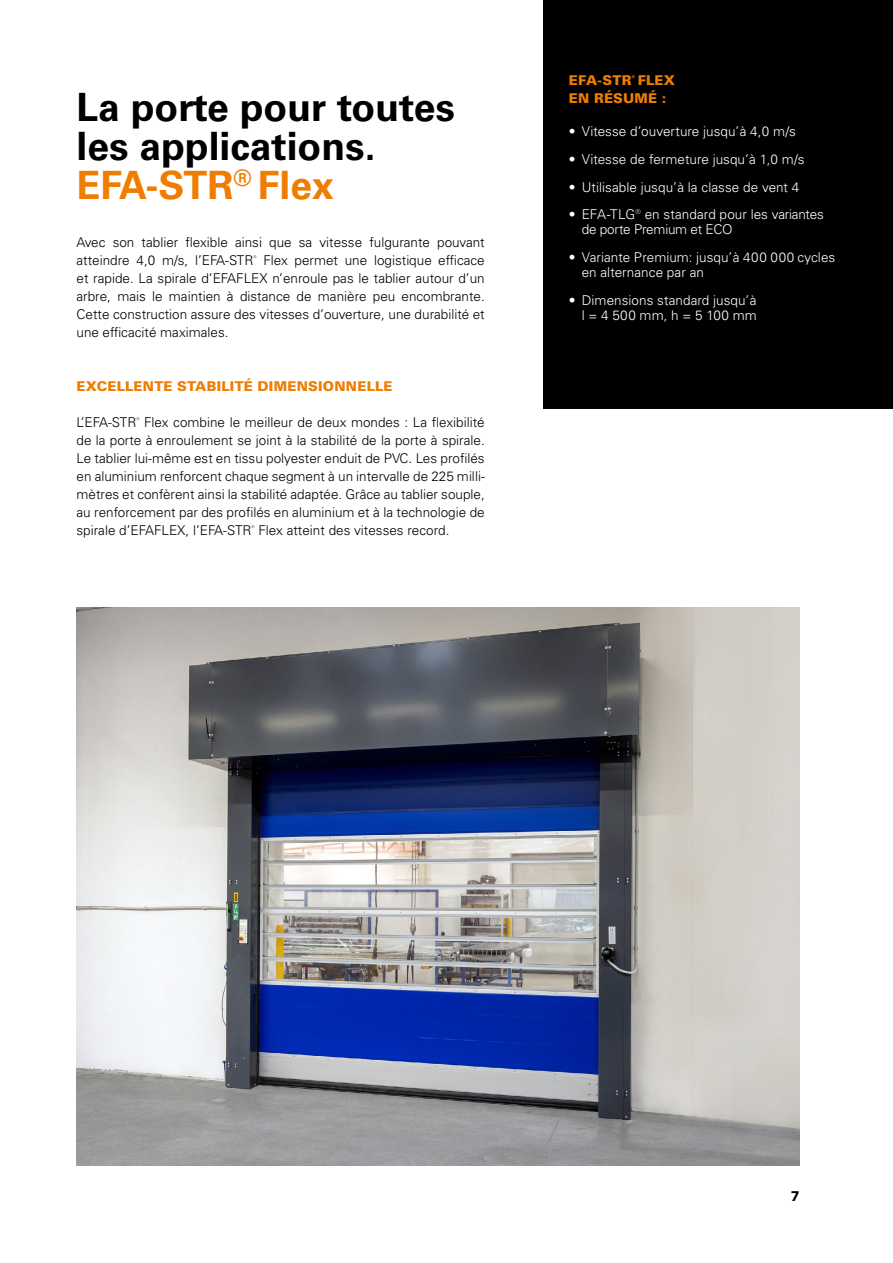
<style>
.page{position:relative;width:893px;height:1263px;background:#fff}
.page>*{position:absolute;margin:0;border:0;box-sizing:border-box;transform-origin:0 0}
.t1{font:700 39px/39px "Univers LT Pro 65";color:#000}
.t2{font:300 13.5px/18px "Univers LT Pro 45";color:#000;text-align:justify}
.t3{font:300 13.5px/15px "Univers LT Pro 45";letter-spacing:.005em;color:#fff}
.t4{font:900 13.5px/18px "Univers LT Pro 75";letter-spacing:.015em;color:#ef7d00}
.t5{font:800 13.5px "Inter";color:#000}
.s1{color:#ef7d00}
</style>
<div class="page">
<div style="left:544px;top:0;width:349px;height:409px;background:#000"></div>
<img style="left:77px;top:607px;width:722px;height:558px">
<h1 class="t1" style="left:77px;top:86px;width:380px">La porte pour toutes les applications.<br><span class="s1">EFA-STR</span><sup>®</sup> <span class="s1">Flex</span></h1>
<p class="t2" style="left:77px;top:233px;width:410px">Avec son tablier flexible ainsi que sa vitesse fulgurante pouvant atteindre 4,0 m/s, l’EFA-STR<sup>®</sup> Flex permet une logistique efficace et rapide. La spirale d’EFAFLEX n’enroule pas le tablier autour d’un arbre, mais le maintien à distance de manière peu encombrante.<br>Cette construction assure des vitesses d’ouverture, une durabilité et une efficacité maximales.</p>
<p class="t4" style="left:77px;top:377px;width:318px">EXCELLENTE STABILITÉ DIMENSIONNELLE</p>
<p class="t2" style="left:77px;top:413px;width:410px">L’EFA-STR<sup>®</sup> Flex combine le meilleur de deux mondes : La flexibilité de la porte à enroulement se joint à la stabilité de la porte à spirale.<br>Le tablier lui-même est en tissu polyester enduit de PVC. Les profilés en aluminium renforcent chaque segment à un intervalle de 225 milli&shy;mètres et confèrent ainsi la stabilité adaptée. Grâce au tablier souple, au renforcement par des profilés en aluminium et à la technologie de spirale d’EFAFLEX, l’EFA-STR<sup>®</sup> Flex atteint des vitesses record.</p>
<p class="t4" style="left:569px;top:71px;width:108px">EFA-STR<sup>®</sup> FLEX<br>EN RÉSUMÉ :</p>
<p class="t3" style="left:569px;top:123px;width:228px">• Vitesse d’ouverture jusqu’à 4,0 m/s</p>
<p class="t3" style="left:569px;top:151px;width:237px">• Vitesse de fermeture jusqu’à 1,0 m/s</p>
<p class="t3" style="left:569px;top:179px;width:232px">• Utilisable jusqu’à la classe de vent 4</p>
<p class="t3" style="left:582px;top:207px;width:244px;text-indent:-13px">• EFA-TLG® en standard pour les variantes de porte Premium et ECO</p>
<p class="t3" style="left:582px;top:249px;width:255px;text-indent:-13px">• Variante Premium: jusqu’à 400 000 cycles en alternance par an</p>
<p class="t3" style="left:569px;top:292px;width:189px;text-align:right">• Dimensions standard jusqu’à l = 4 500 mm, h = 5 100 mm</p>
<p class="t5" style="left:791px;top:1186px;width:10px">7</p>
</div>
